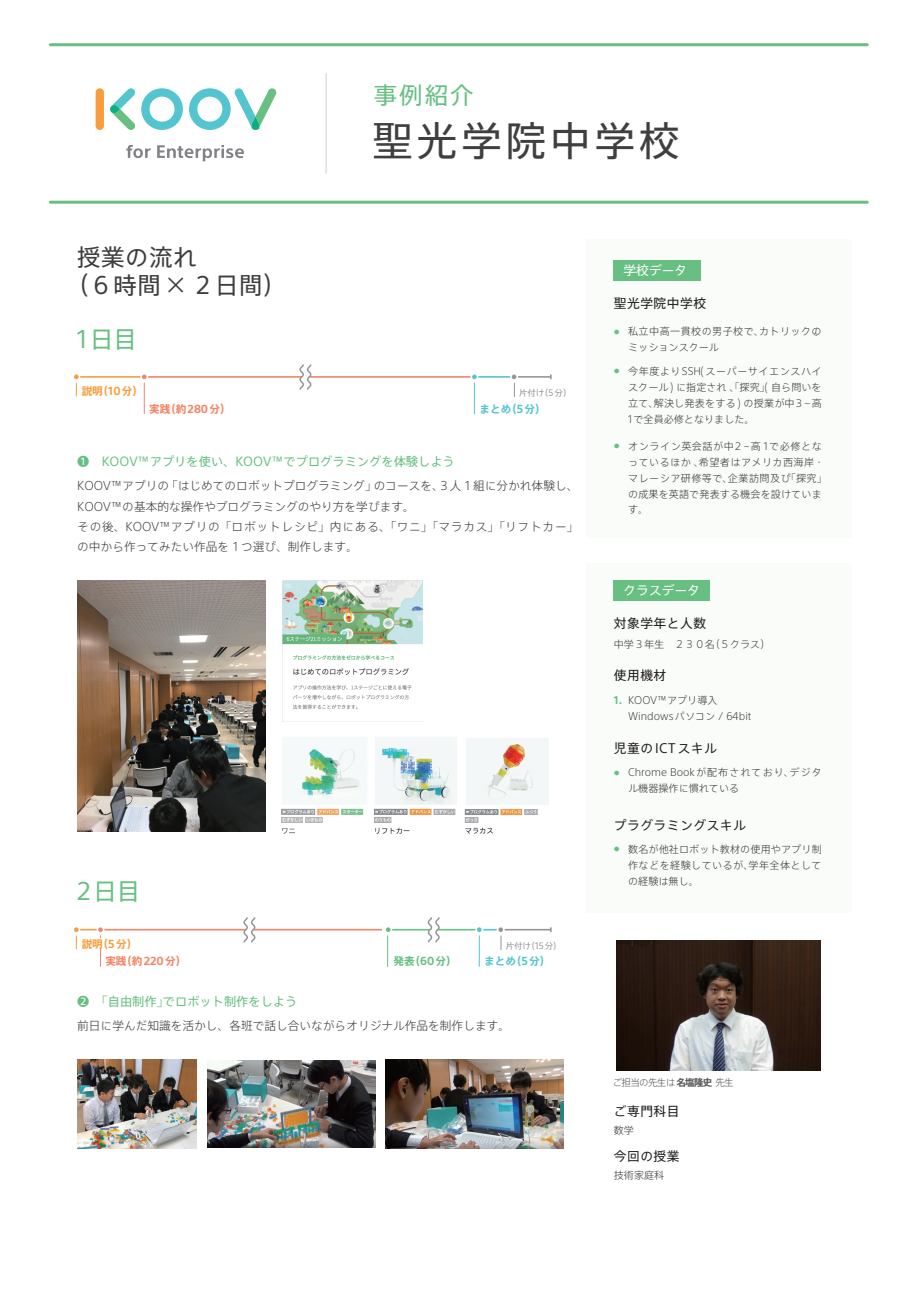
<style>
.page{position:relative;width:919px;height:1289px;background:#fff}
.page>*{position:absolute;margin:0;border:0;box-sizing:border-box;transform-origin:0 0}
.t1{font:40.35px "SST Jp Pro";letter-spacing:.1em;color:#3f3f40}
.t2{font:23.4px/28px "SST Jp Pro";letter-spacing:.025em;color:#3e3e3f}
.t3{font:23.4px "SST Jp Pro";letter-spacing:.09em;color:#67c082}
.t4{font:12.75px "SST Jp Pro";letter-spacing:.04em;color:#231f20}
.t5{font:12.75px "SST Jp Pro";color:#fff}
.t6{font:12.15px "SST Jp Pro";color:#67c082}
.t7{font:300 11.7px/20.2px "SST Jp Pro";color:#3e3e3f}
.t8{font:700 10.65px "SST Jp Pro";color:#f48465}
.t9{font:700 10.65px "SST Jp Pro";color:#54c5cf}
.t10{font:700 10.65px "SST Jp Pro";color:#f89d3d}
.t11{font:700 10.65px "SST Jp Pro";color:#67c082}
.t12{font:300 10.05px/15.9px "SST Jp Pro";letter-spacing:.01em;color:#3e3e3f;text-align:justify}
.t13{font:300 10.05px/15.9px "SST Jp Pro";letter-spacing:.04em;color:#3e3e3f}
.t14{font:700 10.05px "SST Jp Pro";color:#67c082}
.t15{font:300 9.6px "SST Jp Pro";letter-spacing:-.08em;color:#58595b}
.t16{font:8.55px "SST Jp Pro";color:#939598}
.t17{font:300 5.25px "SST Jp Pro";color:#67c082}
.s1{font-size:5.25px;color:#67c082}
.s2{font-weight:700}
</style>
<div class="page">
<hr style="left:144px;top:382px;width:1px;height:32px;background:#f48465">
<hr style="left:50px;top:201px;width:817px;height:3px;background:#67c082">
<hr style="left:50px;top:43px;width:817px;height:3px;background:#67c082">
<hr style="left:325px;top:73px;width:1px;height:101px;background:#d1d2d4">
<svg style="left:126px;top:145px;width:25px;height:13px"></svg>
<svg style="left:157px;top:145px;width:87px;height:16px"></svg>
<div style="left:96px;top:88px;width:8px;height:42px;background:#f89d3d;border-radius:4px"></div>
<svg style="left:110px;top:88px;width:25px;height:42px"></svg>
<svg style="left:141px;top:88px;width:42px;height:42px"></svg>
<svg style="left:189px;top:88px;width:88px;height:42px"></svg>
<div style="left:585px;top:563px;width:266px;height:349px;background:#f9fcf8"></div>
<div style="left:585px;top:239px;width:266px;height:299px;background:#f9fcf8"></div>
<div style="left:612px;top:261px;width:88px;height:20px;background:#67c082"></div>
<div style="left:612px;top:580px;width:97px;height:20px;background:#67c082"></div>
<hr style="left:76px;top:376px;width:68px;height:2px;background:#f89d3d">
<hr style="left:144px;top:376px;width:330px;height:2px;background:#f48465">
<hr style="left:474px;top:376px;width:40px;height:2px;background:#54c5cf">
<hr style="left:514px;top:376px;width:36px;height:2px;background:#939598">
<div style="left:72px;top:373px;width:8px;height:8px;background:#fff;border-radius:50%"></div>
<svg style="left:74px;top:374px;width:5px;height:22px"></svg>
<svg style="left:142px;top:374px;width:5px;height:5px"></svg>
<svg style="left:511px;top:374px;width:5px;height:23px"></svg>
<svg style="left:470px;top:373px;width:8px;height:8px"></svg>
<svg style="left:472px;top:374px;width:4px;height:5px"></svg>
<hr style="left:474px;top:382px;width:1px;height:32px;background:#54c5cf">
<img style="left:616px;top:940px;width:204px;height:130px">
<svg style="left:299px;top:364px;width:13px;height:26px"></svg>
<hr style="left:100px;top:935px;width:1px;height:31px;background:#f48465">
<div style="left:94px;top:938px;width:45px;height:11px;background:#fff"></div>
<hr style="left:76px;top:928px;width:25px;height:2px;background:#f89d3d">
<hr style="left:100px;top:928px;width:282px;height:2px;background:#f48465">
<hr style="left:388px;top:928px;width:91px;height:2px;background:#67c082">
<hr style="left:479px;top:928px;width:22px;height:2px;background:#54c5cf">
<hr style="left:501px;top:928px;width:49px;height:2px;background:#939598">
<div style="left:72px;top:925px;width:8px;height:8px;background:#fff;border-radius:50%"></div>
<svg style="left:74px;top:927px;width:5px;height:22px"></svg>
<div style="left:97px;top:925px;width:7px;height:8px;background:#fff;border-radius:50%"></div>
<svg style="left:98px;top:927px;width:5px;height:5px"></svg>
<div style="left:496px;top:925px;width:8px;height:8px;background:#fff;border-radius:50%"></div>
<svg style="left:498px;top:927px;width:5px;height:22px"></svg>
<svg style="left:477px;top:927px;width:4px;height:5px"></svg>
<svg style="left:386px;top:927px;width:4px;height:5px"></svg>
<hr style="left:479px;top:935px;width:1px;height:31px;background:#54c5cf">
<hr style="left:387px;top:935px;width:1px;height:31px;background:#67c082">
<svg style="left:243px;top:917px;width:13px;height:26px"></svg>
<svg style="left:427px;top:917px;width:13px;height:26px"></svg>
<img style="left:77px;top:580px;width:189px;height:251px">
<img style="left:282px;top:580px;width:140px;height:141px">
<img style="left:281px;top:748px;width:83px;height:85px">
<img style="left:465px;top:738px;width:83px;height:96px">
<img style="left:374px;top:737px;width:83px;height:97px">
<img style="left:77px;top:1059px;width:120px;height:89px">
<img style="left:207px;top:1060px;width:168px;height:87px">
<img style="left:385px;top:1059px;width:178px;height:89px">
<h2 class="t2" style="left:66px;top:242px;width:222px;text-indent:12px">授業の流れ<br>（６時間×２日間）</h2>
<h2 class="t3" style="left:374px;top:78px;width:101px">事例紹介</h2>
<h1 class="t1" style="left:372px;top:110px;width:308px">聖光学院中学校</h1>
<p class="t5" style="left:623px;top:261px;width:65px">学校データ</p>
<p class="t4" style="left:613px;top:294px;width:94px">聖光学院中学校</p>
<h2 class="t3" style="left:77px;top:321px;width:61px">1日目</h2>
<p class="t10" style="left:82px;top:383px;width:63px">説明（10分）</p>
<p class="t8" style="left:149px;top:400px;width:83px">実践（約 280分）</p>
<p class="t6" style="left:77px;top:452px;width:379px">❶　KOOV™アプリを使い、KOOV™でプログラミングを体験しよう</p>
<p class="t16" style="left:519px;top:386px;width:54px">片付け（5分）</p>
<p class="t9" style="left:479px;top:400px;width:68px">まとめ（5分）</p>
<p class="t7" style="left:77px;top:475px;width:502px">KOOV™アプリの「はじめてのロボットプログラミング」のコースを、３人１組に分かれ体験し、KOOV™の基本的な操作やプログラミングのやり方を学びます。<br>その後、KOOV™アプリの「ロボットレシピ」内にある、「ワニ」「マラカス」「リフトカー」の中から作ってみたい作品を１つ選び、制作します。</p>
<h2 class="t3" style="left:77px;top:874px;width:65px">2日目</h2>
<p class="t10" style="left:82px;top:935px;width:57px">説明（5分）</p>
<p class="t8" style="left:105px;top:953px;width:83px">実践（約 220分）</p>
<p class="t11" style="left:393px;top:953px;width:65px">発表（60分）</p>
<p class="t16" style="left:505px;top:939px;width:58px">片付け（15分）</p>
<p class="t9" style="left:484px;top:953px;width:68px">まとめ（5分）</p>
<p class="t6" style="left:77px;top:992px;width:222px">❷　「自由制作」でロボット制作をしよう</p>
<p class="t7" style="left:77px;top:1014px;width:434px">前日に学んだ知識を活かし、各班で話し合いながらオリジナル作品を制作します。</p>
<p class="t13" style="left:628px;top:323px;width:195px">私立中高一貫校の男子校で、カトリックのミッションスクール</p>
<p class="t17" style="left:614px;top:328px;width:7px">●</p>
<p class="t12" style="left:814px;top:323px;width:12px">。</p>
<p class="t12" style="left:628px;top:363px;width:195px;text-indent:-14px"><sup>●</sup> 今年度よりSSH(スーパーサイエンスハイスクール) に指定され 、「探究」( 自ら問いを立て、解決し発表をする) の授業が中3 ~高1で全員必修となりました。</p>
<p class="t13" style="left:628px;top:437px;width:200px">オンライン英会話が中2 ~高 1で必修となっているほか 、希望者はアメリカ西海岸・マレーシア研修等で、企業訪問及び「探究」の成果を英語で発表する機会を設けています。</p>
<p class="t17" style="left:614px;top:442px;width:7px">●</p>
<p class="t5" style="left:623px;top:581px;width:78px">クラスデータ</p>
<p class="t4" style="left:613px;top:614px;width:94px">対象学年と人数</p>
<p class="t12" style="left:613px;top:635px;width:158px">中学３年生　２３０名（５クラス）</p>
<p class="t4" style="left:613px;top:666px;width:54px">使用機材</p>
<p class="t12" style="left:628px;top:692px;width:125px">KOOV™アプリ導入<br>Windowsパソコン / 64bit</p>
<p class="t14" style="left:613px;top:692px;width:10px">1.</p>
<p class="t4" style="left:613px;top:739px;width:105px">児童のICTスキル</p>
<p class="t12" style="left:628px;top:763px;width:195px;text-indent:-14px"><span class="s1">●</span> Chrome Bookが配布されており、デジタル機器操作に慣れている</p>
<p class="t4" style="left:613px;top:815px;width:134px">プラグラミングスキル</p>
<p class="t12" style="left:628px;top:840px;width:195px;text-indent:-14px"><span class="s1">●</span> 数名が他社ロボット教材の使用やアプリ制作などを経験しているが、学年全体としての経験は無し。</p>
<p class="t15" style="left:612px;top:1074px;width:122px">ご担当の先生は <span class="s2">名塩隆史</span> 先生</p>
<p class="t4" style="left:613px;top:1101px;width:67px">ご専門科目</p>
<p class="t12" style="left:613px;top:1121px;width:22px">数学</p>
<p class="t4" style="left:613px;top:1146px;width:67px">今回の授業</p>
<p class="t12" style="left:613px;top:1166px;width:52px">技術家庭科</p>
</div>
